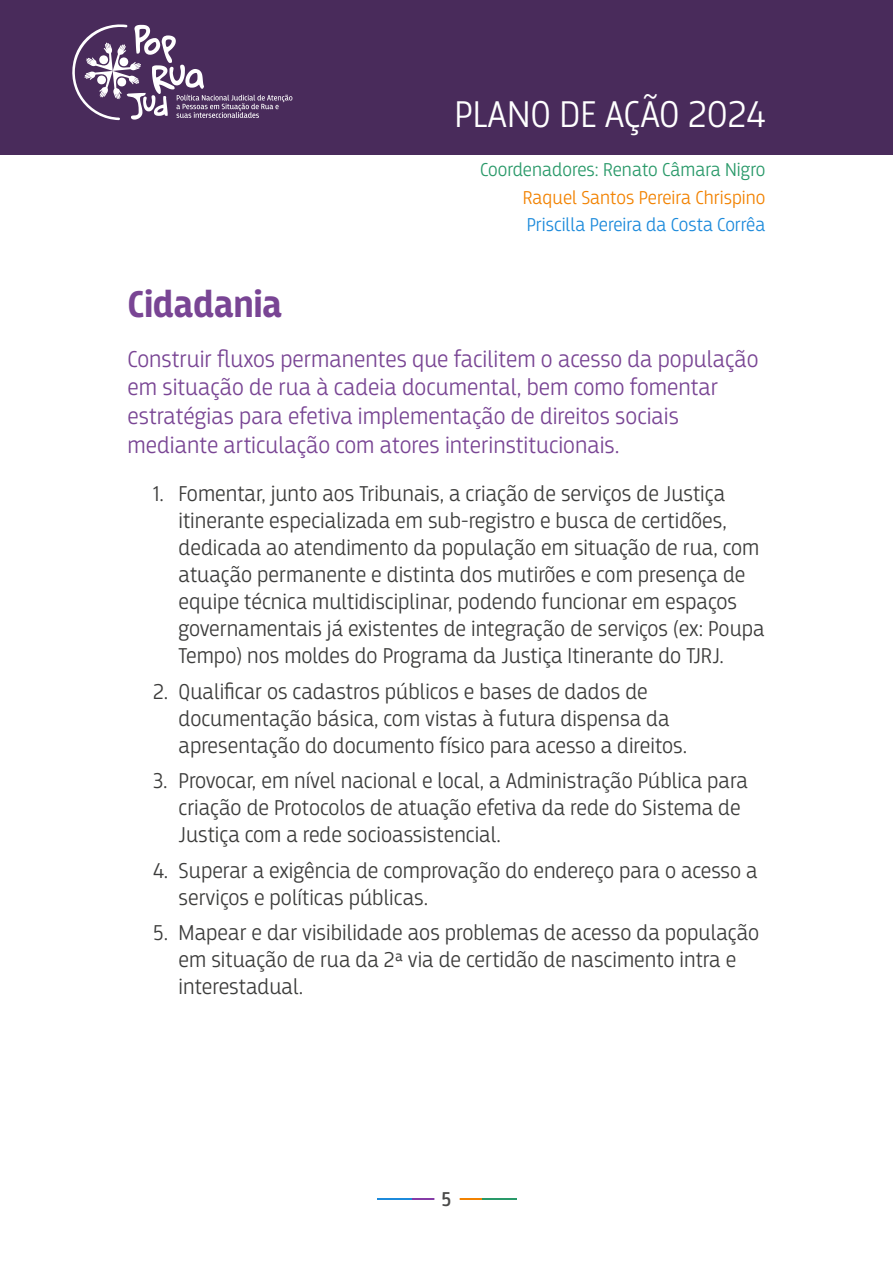
<style>
.page{position:relative;width:893px;height:1263px;background:#fff}
.page>*{position:absolute;margin:0;border:0;box-sizing:border-box;transform-origin:0 0}
.t1{font:300 39px "Breakers";color:#fff}
.t2{font:700 39px "Breakers";color:#794594}
.t3{font:300 24px/28.8px "Breakers";color:#794594}
.t4{font:300 22.5px/27px "Breakers";color:#3c3c3b}
.t5{font:21px "Breakers";color:#4a4a49}
.t6{font:300 19.5px "Breakers";color:#299969}
.t7{font:300 19.5px "Breakers";color:#1c8adb}
.t8{font:300 19.5px "Breakers";color:#f28200}
</style>
<div class="page">
<div style="left:0;top:0;width:893px;height:155px;background:#492b5b"></div>
<svg style="left:72px;top:24px;width:220px;height:96px"></svg>
<hr style="left:377px;top:1198px;width:35px;height:2px;background:#1c8adb">
<hr style="left:412px;top:1198px;width:35px;height:2px;background:#853ba6">
<hr style="left:447px;top:1198px;width:35px;height:2px;background:#f28200">
<hr style="left:482px;top:1198px;width:35px;height:2px;background:#299969">
<div style="left:434px;top:1186px;width:26px;height:26px;background:#fff;border-radius:50%"></div>
<h1 class="t1" style="left:455px;top:92px;width:312px">PLANO DE AÇÃO 2024</h1>
<p class="t6" style="left:480px;top:158px;width:287px">Coordenadores: Renato Câmara Nigro</p>
<p class="t8" style="left:523px;top:186px;width:244px">Raquel Santos Pereira Chrispino</p>
<p class="t7" style="left:527px;top:214px;width:240px">Priscilla Pereira da Costa Corrêa</p>
<h1 class="t2" style="left:128px;top:281px;width:156px">Cidadania</h1>
<p class="t3" style="left:128px;top:344px;width:633px">Construir fluxos permanentes que facilitem o acesso da população em situação de rua à cadeia documental, bem como fomentar estratégias para efetiva implementação de direitos sociais mediante articulação com atores interinstitucionais.</p>
<p class="t4" style="left:179px;top:480px;width:588px;text-indent:-26px">1. Fomentar, junto aos Tribunais, a criação de serviços de Justiça itinerante especializada em sub-registro e busca de certidões, dedicada ao atendimento da população em situação de rua, com atuação permanente e distinta dos mutirões e com presença de equipe técnica multidisciplinar, podendo funcionar em espaços governamentais já existentes de integração de serviços (ex: Poupa Tempo) nos moldes do Programa da Justiça Itinerante do TJRJ.</p>
<p class="t4" style="left:179px;top:678px;width:510px;text-indent:-26px">2. Qualificar os cadastros públicos e bases de dados de documentação básica, com vistas à futura dispensa da apresentação do documento físico para acesso a direitos.</p>
<p class="t4" style="left:179px;top:767px;width:571px;text-indent:-26px">3. Provocar, em nível nacional e local, a Administração Pública para criação de Protocolos de atuação efetiva da rede do Sistema de<br>Justiça com a rede socioassistencial.</p>
<p class="t4" style="left:179px;top:857px;width:581px;text-indent:-26px">4. Superar a exigência de comprovação do endereço para o acesso a serviços e políticas públicas.</p>
<p class="t4" style="left:179px;top:919px;width:582px;text-indent:-26px">5. Mapear e dar visibilidade aos problemas de acesso da população em situação de rua da 2ª via de certidão de nascimento intra e interestadual.</p>
<p class="t5" style="left:442px;top:1187px;width:11px">5</p>
</div>
